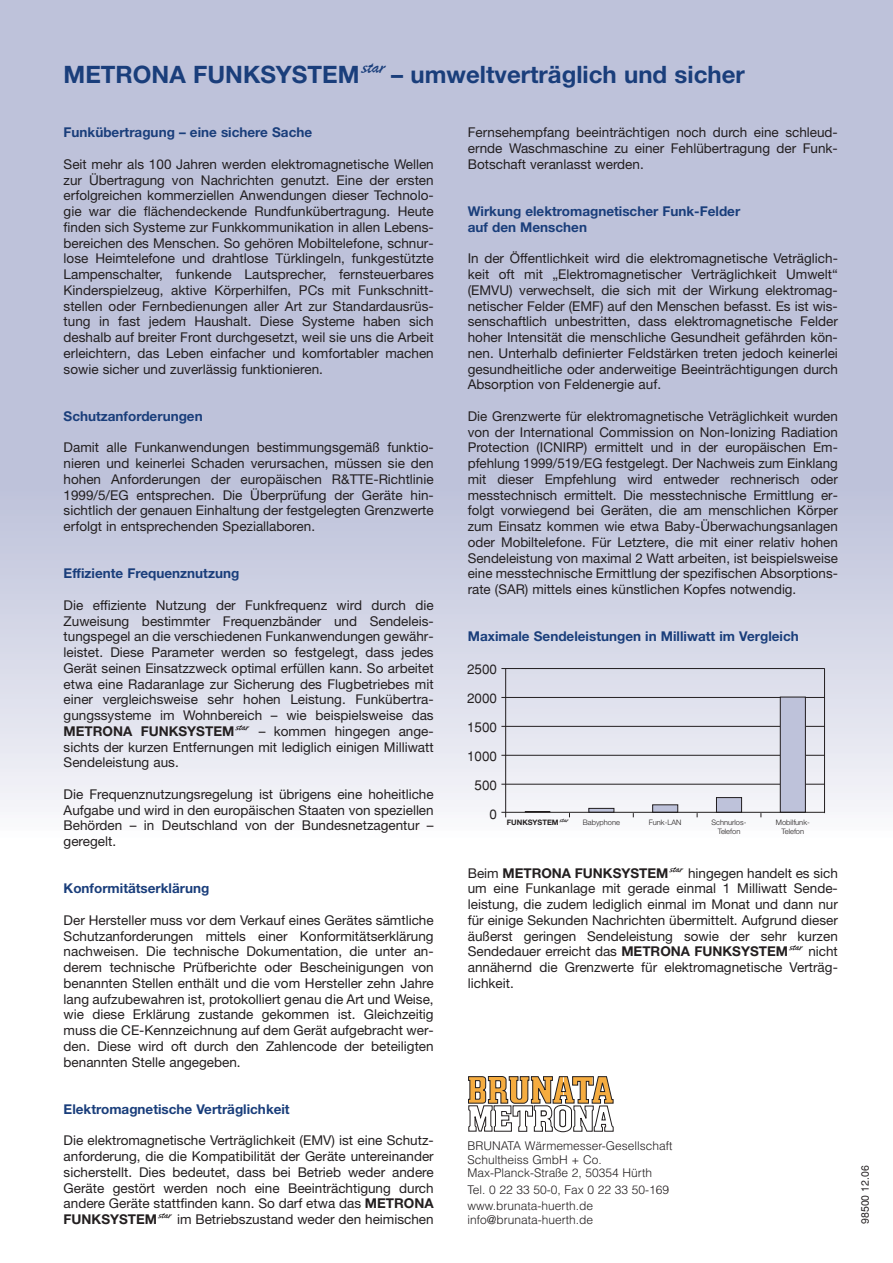
<style>
.page{position:relative;width:893px;height:1263px;background:#fff}
.page>*{position:absolute;margin:0;border:0;box-sizing:border-box;transform-origin:0 0}
.t1{font:700 24px "Brunata";color:#1a3e7b}
.t2{font:13.5px/15.8px "Helvetica Neue";color:#231f20;text-align:justify}
.t3{font:700 13.5px/15.8px "Helvetica Neue";color:#1a3e7b}
.t4{font:13.5px/29px "Helvetica";color:#231f20;text-align:right}
.t5{font:300 12px/13.5px "Helvetica";color:#231f20}
.t6{font:10.5px "Helvetica";color:#231f20}
.t7{font:300 7.5px/9px "Helvetica Neue";color:#231f20;text-align:center}
.t8{font:700 7.5px "Helvetica Neue";color:#231f20}
.s1{font-family:"Brunata";font-weight:700}
.s2{font-family:"Brunata";font-size:9px}
</style>
<div class="page">
<div style="left:0;top:0;width:892px;height:489px;background:#bec2da"></div>
<div style="left:0;top:489px;width:892px;height:349px;background:linear-gradient(to bottom,#bdc1da,#f8f7fa)"></div>
<hr style="left:501px;top:668px;width:323px;height:1px;background:#231f20">
<hr style="left:501px;top:697px;width:323px;height:1px;background:#231f20">
<hr style="left:501px;top:726px;width:323px;height:1px;background:#231f20">
<hr style="left:501px;top:755px;width:323px;height:1px;background:#231f20">
<hr style="left:501px;top:784px;width:323px;height:1px;background:#231f20">
<hr style="left:505px;top:669px;width:1px;height:148px;background:#231f20">
<div style="left:780px;top:697px;width:25px;height:115px;background:#bec2da"></div>
<div style="left:780px;top:697px;width:25px;height:116px;border:1px solid #231f20"></div>
<div style="left:716px;top:798px;width:25px;height:14px;background:#bec2da"></div>
<div style="left:716px;top:797px;width:25px;height:16px;border:1px solid #231f20"></div>
<div style="left:652px;top:805px;width:25px;height:7px;background:#bec2da"></div>
<hr style="left:589px;top:808px;width:25px;height:4px;background:#bec2da">
<div style="left:588px;top:808px;width:26px;height:5px;border:1px solid #231f20"></div>
<hr style="left:525px;top:811px;width:25px;height:2px;background:#231f20">
<hr style="left:824px;top:669px;width:1px;height:144px;background:#231f20">
<hr style="left:501px;top:812px;width:323px;height:1px;background:#231f20">
<svg style="left:468px;top:1076px;width:146px;height:57px"></svg>
<h1 class="t1" style="left:64px;top:66px;width:682px">METRONA FUNKSYSTEM∞– umweltverträglich und sicher</h1>
<p class="t3" style="left:64px;top:126px;width:250px">Funkübertragung – eine sichere Sache</p>
<p class="t2" style="left:64px;top:157px;width:371px">Seit mehr als 100 Jahren werden elektromagnetische Wellen zur Übertragung von Nachrichten genutzt. Eine der ersten erfolgreichen kommerziellen Anwendungen dieser Technolo&shy;gie war die flächendeckende Rundfunkübertragung. Heute finden sich Systeme zur Funkkommunikation in allen Lebens&shy;bereichen des Menschen. So gehören Mobiltelefone, schnur&shy;lose Heimtelefone und drahtlose Türklingeln, funkgestützte Lampenschalter, funkende Lautsprecher, fernsteuerbares Kinderspielzeug, aktive Körperhilfen, PCs mit Funkschnitt&shy;stellen oder Fernbedienungen aller Art zur Standardausrüs&shy;tung in fast jedem Haushalt. Diese Systeme haben sich deshalb auf breiter Front durchgesetzt, weil sie uns die Arbeit erleichtern, das Leben einfacher und komfortabler machen sowie sicher und zuverlässig funktionieren.</p>
<p class="t3" style="left:64px;top:409px;width:141px">Schutzanforderungen</p>
<p class="t2" style="left:64px;top:441px;width:371px">Damit alle Funkanwendungen bestimmungsgemäß funktio&shy;nieren und keinerlei Schaden verursachen, müssen sie den hohen Anforderungen der europäischen R&amp;TTE-Richtlinie 1999/5/EG entsprechen. Die Überprüfung der Geräte hin&shy;sichtlich der genauen Einhaltung der festgelegten Grenzwerte erfolgt in entsprechenden Speziallaboren.</p>
<p class="t3" style="left:64px;top:567px;width:177px">Effiziente Frequenznutzung</p>
<p class="t2" style="left:64px;top:598px;width:371px">Die effiziente Nutzung der Funkfrequenz wird durch die Zuweisung bestimmter Frequenzbänder und Sendeleis&shy;tungspegel an die verschiedenen Funkanwendungen gewähr&shy;leistet. Diese Parameter werden so festgelegt, dass jedes Gerät seinen Einsatzzweck optimal erfüllen kann. So arbeitet etwa eine Radaranlage zur Sicherung des Flugbetriebes mit einer vergleichsweise sehr hohen Leistung. Funkübertra&shy;gungssysteme im Wohnbereich – wie beispielsweise das <span class="s1">METRONA FUNKSYSTEM∞</span> – kommen hingegen ange&shy;sichts der kurzen Entfernungen mit lediglich einigen Milliwatt Sendeleistung aus.</p>
<p class="t2" style="left:64px;top:787px;width:371px">Die Frequenznutzungsregelung ist übrigens eine hoheitliche Aufgabe und wird in den europäischen Staaten von speziellen Behörden – in Deutschland von der Bundesnetzagentur – geregelt.</p>
<p class="t3" style="left:64px;top:882px;width:147px">Konformitätserklärung</p>
<p class="t2" style="left:64px;top:913px;width:371px">Der Hersteller muss vor dem Verkauf eines Gerätes sämtliche Schutzanforderungen mittels einer Konformitätserklärung nachweisen. Die technische Dokumentation, die unter an&shy;derem technische Prüfberichte oder Bescheinigungen von benannten Stellen enthält und die vom Hersteller zehn Jahre lang aufzubewahren ist, protokolliert genau die Art und Weise, wie diese Erklärung zustande gekommen ist. Gleichzeitig muss die CE-Kennzeichnung auf dem Gerät aufgebracht wer&shy;den. Diese wird oft durch den Zahlencode der beteiligten benannten Stelle angegeben.</p>
<p class="t3" style="left:64px;top:1102px;width:228px">Elektromagnetische Verträglichkeit</p>
<p class="t2" style="left:64px;top:1134px;width:371px">Die elektromagnetische Verträglichkeit (EMV) ist eine Schutz&shy;anforderung, die die Kompatibilität der Geräte untereinander sicherstellt. Dies bedeutet, dass bei Betrieb weder andere Geräte gestört werden noch eine Beeinträchtigung durch andere Geräte stattfinden kann. So darf etwa das <span class="s1">METRONA FUNKSYSTEM∞</span> im Betriebszustand weder den heimischen</p>
<p class="t2" style="left:468px;top:126px;width:371px">Fernsehempfang beeinträchtigen noch durch eine schleud&shy;ernde Waschmaschine zu einer Fehlübertragung der Funk-Botschaft veranlasst werden.</p>
<p class="t3" style="left:468px;top:205px;width:274px">Wirkung elektromagnetischer Funk-Felder auf den Menschen</p>
<p class="t2" style="left:468px;top:252px;width:371px">In der Öffentlichkeit wird die elektromagnetische Veträglich&shy;keit oft mit „Elektromagnetischer Verträglichkeit Umwelt“ (EMVU) verwechselt, die sich mit der Wirkung elektromag&shy;netischer Felder (EMF) auf den Menschen befasst. Es ist wis&shy;senschaftlich unbestritten, dass elektromagnetische Felder hoher Intensität die menschliche Gesundheit gefährden kön&shy;nen. Unterhalb definierter Feldstärken treten jedoch keinerlei gesundheitliche oder anderweitige Beeinträchtigungen durch Absorption von Feldenergie auf.</p>
<p class="t2" style="left:468px;top:409px;width:371px">Die Grenzwerte für elektromagnetische Veträglichkeit wurden von der International Commission on Non-Ionizing Radiation Protection (ICNIRP) ermittelt und in der europäischen Em&shy;pfehlung 1999/519/EG festgelegt. Der Nachweis zum Einklang mit dieser Empfehlung wird entweder rechnerisch oder messtechnisch ermittelt. Die messtechnische Ermittlung er&shy;folgt vorwiegend bei Geräten, die am menschlichen Körper zum Einsatz kommen wie etwa Baby-Überwachungsanlagen oder Mobiltelefone. Für Letztere, die mit einer relativ hohen Sendeleistung von maximal 2 Watt arbeiten, ist beispielsweise eine messtechnische Ermittlung der spezifischen Absorptions&shy;rate (SAR) mittels eines künstlichen Kopfes notwendig.</p>
<p class="t3" style="left:468px;top:630px;width:332px">Maximale Sendeleistungen in Milliwatt im Vergleich</p>
<p class="t4" style="left:467px;top:656px;width:32px">2500<br>2000<br>1500<br>1000<br>500<br>0</p>
<p class="t8" style="left:507px;top:820px;width:64px">FUNKSYSTEM<span class="s2">∞</span></p>
<p class="t7" style="left:583px;top:818px;width:39px">Babyphone</p>
<p class="t7" style="left:649px;top:818px;width:34px">Funk-LAN</p>
<p class="t7" style="left:711px;top:818px;width:36px">Schnurlos-<br>Telefon</p>
<p class="t7" style="left:775px;top:818px;width:36px">Mobilfunk-<br>Telefon</p>
<p class="t2" style="left:468px;top:866px;width:371px">Beim <span class="s1">METRONA FUNKSYSTEM∞</span> hingegen handelt es sich um eine Funkanlage mit gerade einmal 1 Milliwatt Sende&shy;leistung, die zudem lediglich einmal im Monat und dann nur für einige Sekunden Nachrichten übermittelt. Aufgrund dieser äußerst geringen Sendeleistung sowie der sehr kurzen Sendedauer erreicht das <span class="s1">METRONA FUNKSYSTEM∞</span> nicht annähernd die Grenzwerte für elektromagnetische Verträg&shy;lichkeit.</p>
<p class="t5" style="left:467px;top:1141px;width:207px">BRUNATA Wärmemesser-Gesellschaft<br>Schultheiss GmbH + Co.<br>Max-Planck-Straße 2, 50354 Hürth</p>
<p class="t5" style="left:467px;top:1183px;width:203px;line-height:16.5px">Tel. 0 22 33 50-0, Fax 0 22 33 50-169 www.brunata-huerth.de</p>
<p class="t5" style="left:467px;top:1214px;width:127px">info@brunata-huerth.de</p>
<p class="t6" style="left:861px;top:1224px;width:60px;rotate:-90deg">98500 12.06</p>
</div>
